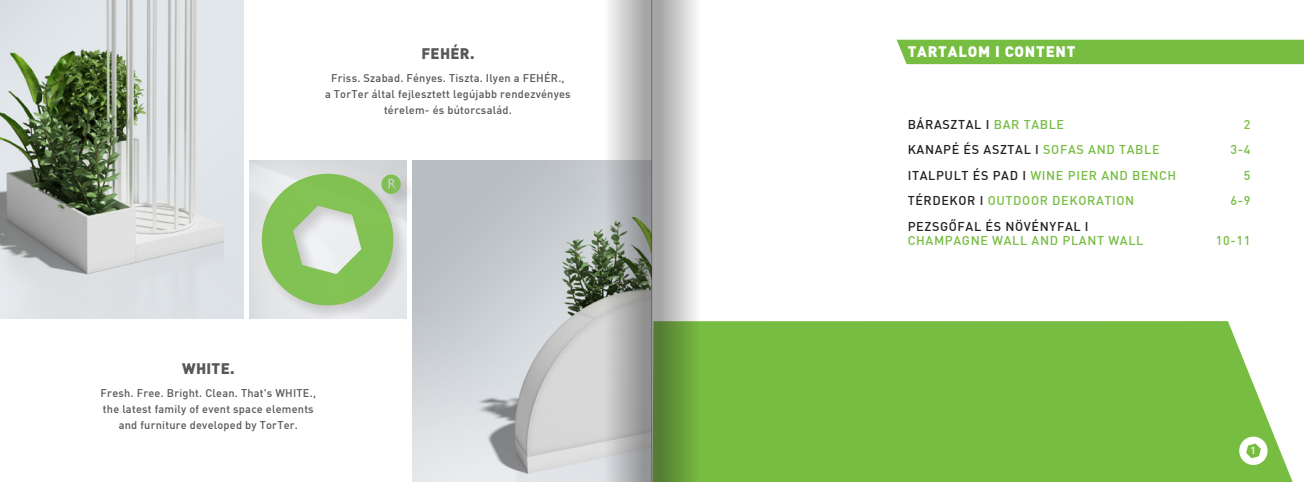
<style>
.page{position:relative;width:1304px;height:482px;background:#fff}
.page>*{position:absolute;margin:0;border:0;box-sizing:border-box;transform-origin:0 0}
.t1{font:15px "Din M Black";letter-spacing:.05em;color:#fff}
.t2{font:15px "Din M Black";letter-spacing:.02em;color:#57585a}
.t3{font:12.6px "Din M Medium";letter-spacing:.05em;color:#77bd42}
.t4{font:12.6px "Din M Medium";letter-spacing:.05em;color:#231f20}
.t5{font:11px/16px "Din M Medium";letter-spacing:.02em;color:#57585a;text-align:center}
.t6{font:500 10px "DIN";color:#fff}
.s1{color:#77bd42}
.s2{color:#231f20}
</style>
<div class="page">
<img style="left:0;top:0;width:244px;height:319px">
<div style="left:260px;top:171px;width:157px;height:151px;background:#231f20;opacity:.2"></div>
<svg style="left:262px;top:174px;width:139px;height:131px;background:#a9ce8e"></svg>
<img style="left:412px;top:161px;width:165px;height:321px">
<div style="left:727px;top:321px;width:566px;height:161px;background:#77bd42"></div>
<div style="left:897px;top:40px;width:407px;height:24px;background:#77bd42"></div>
<svg style="left:652px;top:0;width:75px;height:482px"></svg>
<svg style="left:577px;top:0;width:74px;height:482px"></svg>
<hr style="left:651px;top:0;width:1px;height:482px;background:#231f20">
<svg style="left:1239px;top:437px;width:29px;height:28px"></svg>
<p class="t2" style="left:421px;top:43px;width:55px">FEHÉR.</p>
<p class="t5" style="left:331px;top:70px;width:235px">Friss. Szabad. Fényes. Tiszta. Ilyen a FEHÉR.,</p>
<p class="t5" style="left:325px;top:86px;width:247px">a TorTer által fejlesztett legújabb rendezvényes térelem- és bútorcsalád.</p>
<p class="t2" style="left:182px;top:358px;width:54px">WHITE.</p>
<p class="t5" style="left:101px;top:385px;width:217px">Fresh. Free. Bright. Clean. That's WHITE.,</p>
<p class="t5" style="left:103px;top:401px;width:212px">the latest family of event space elements</p>
<p class="t5" style="left:119px;top:417px;width:181px">and furniture developed by TorTer.</p>
<p class="t1" style="left:908px;top:42px;width:169px">TARTALOM I CONTENT</p>
<p class="t4" style="left:908px;top:116px;width:158px">BÁRASZTAL I <span class="s1">BAR TABLE</span></p>
<p class="t3" style="left:1244px;top:116px;width:8px">2</p>
<p class="t4" style="left:908px;top:141px;width:253px">KANAPÉ ÉS ASZTAL I <span class="s1">SOFAS AND TABLE</span></p>
<p class="t3" style="left:1230px;top:141px;width:22px">3-4</p>
<p class="t3" style="left:908px;top:167px;width:270px"><span class="s2">ITALPULT ÉS PAD I</span> WINE PIER AND BENCH</p>
<p class="t3" style="left:1244px;top:167px;width:8px">5</p>
<p class="t3" style="left:908px;top:192px;width:228px"><span class="s2">TÉRDEKOR I</span> OUTDOOR DEKORATION</p>
<p class="t3" style="left:1230px;top:192px;width:22px">6-9</p>
<p class="t4" style="left:908px;top:218px;width:182px">PEZSGŐFAL ÉS NÖVÉNYFAL I</p>
<p class="t3" style="left:908px;top:232px;width:237px">CHAMPAGNE WALL AND PLANT WALL</p>
<p class="t3" style="left:1216px;top:232px;width:36px">10-11</p>
<p class="t6" style="left:1250px;top:444px;width:7px">1</p>
</div>
